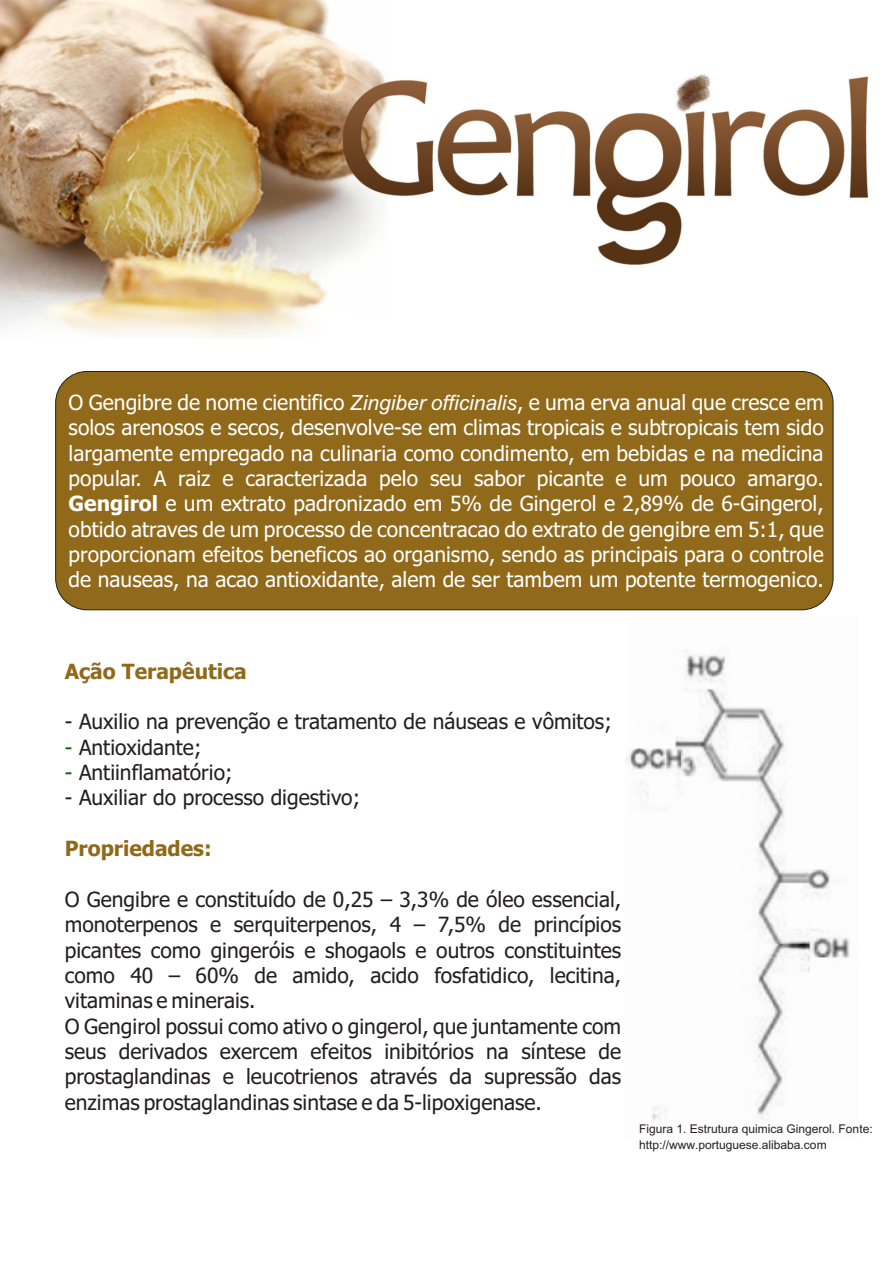
<style>
.page{position:relative;width:893px;height:1263px;background:#fff}
.page>*{position:absolute;margin:0;border:0;box-sizing:border-box;transform-origin:0 0}
.t1{font:21px/25.3px "Tahoma";color:#fff;text-align:justify}
.t2{font:21px/25.3px "Tahoma";color:#231f20}
.t3{font:700 21px "Tahoma";color:#91691a}
.t4{font:12px/16px "Arial Unicode MS";color:#231f20}
.s1{font-family:"Arial";font-style:italic}
.s2{font-weight:700}
.s3{color:#060}
</style>
<div class="page">
<img style="left:1px;top:0;width:868px;height:338px">
<div style="left:55px;top:371px;width:778px;height:239px;background:#91691a;border:1px solid #231f20;border-radius:31px"></div>
<img style="left:625px;top:650px;width:225px;height:470px">
<p class="t1" style="left:69px;top:391px;width:757px">O Gengibre de nome cientifico <span class="s1">Zingiber officinalis</span>, e uma erva anual que cresce em solos arenosos e secos, desenvolve-se em climas tropicais e subtropicais tem sido largamente empregado na culinaria como condimento, em bebidas e na medicina popular. A raiz e caracterizada pelo seu sabor picante e um pouco amargo.<br><span class="s2">Gengirol</span> e um extrato padronizado em 5% de Gingerol e 2,89% de 6-Gingerol, obtido atraves de um processo de concentracao do extrato de gengibre em 5:1, que proporcionam efeitos beneficos ao organismo, sendo as principais para o controle de nauseas, na acao antioxidante, alem de ser tambem um potente termogenico.</p>
<p class="t3" style="left:65px;top:663px;width:184px">Ação Terapêutica</p>
<p class="t2" style="left:65px;top:711px;width:548px">- Auxilio na prevenção e tratamento de náuseas e vômitos;</p>
<p class="t2" style="left:65px;top:736px;width:138px"><span class="s3">-</span> Antioxidante;</p>
<p class="t2" style="left:65px;top:761px;width:169px"><span class="s3">-</span> Antiinflamatório;</p>
<p class="t2" style="left:65px;top:787px;width:297px">- Auxiliar do processo digestivo;</p>
<p class="t3" style="left:65px;top:840px;width:148px">Propriedades:</p>
<p class="t2" style="left:65px;top:888px;width:558px">O Gengibre e constituído de 0,25 – 3,3% de óleo essencial, monoterpenos e serquiterpenos, 4 – 7,5% de princípios picantes como gingeróis e shogaols e outros constituintes como 40 – 60% de amido, acido fosfatidico, lecitina, vitaminas e minerais.<br>O Gengirol possui como ativo o gingerol, que juntamente com seus derivados exercem efeitos inibitórios na síntese de prostaglandinas e leucotrienos através da supressão das enzimas prostaglandinas sintase e da 5-lipoxigenase.</p>
<p class="t4" style="left:639px;top:1122px;width:235px">Figura 1. Estrutura quimica Gingerol. Fonte: http://www.portuguese.alibaba.com</p>
</div>
